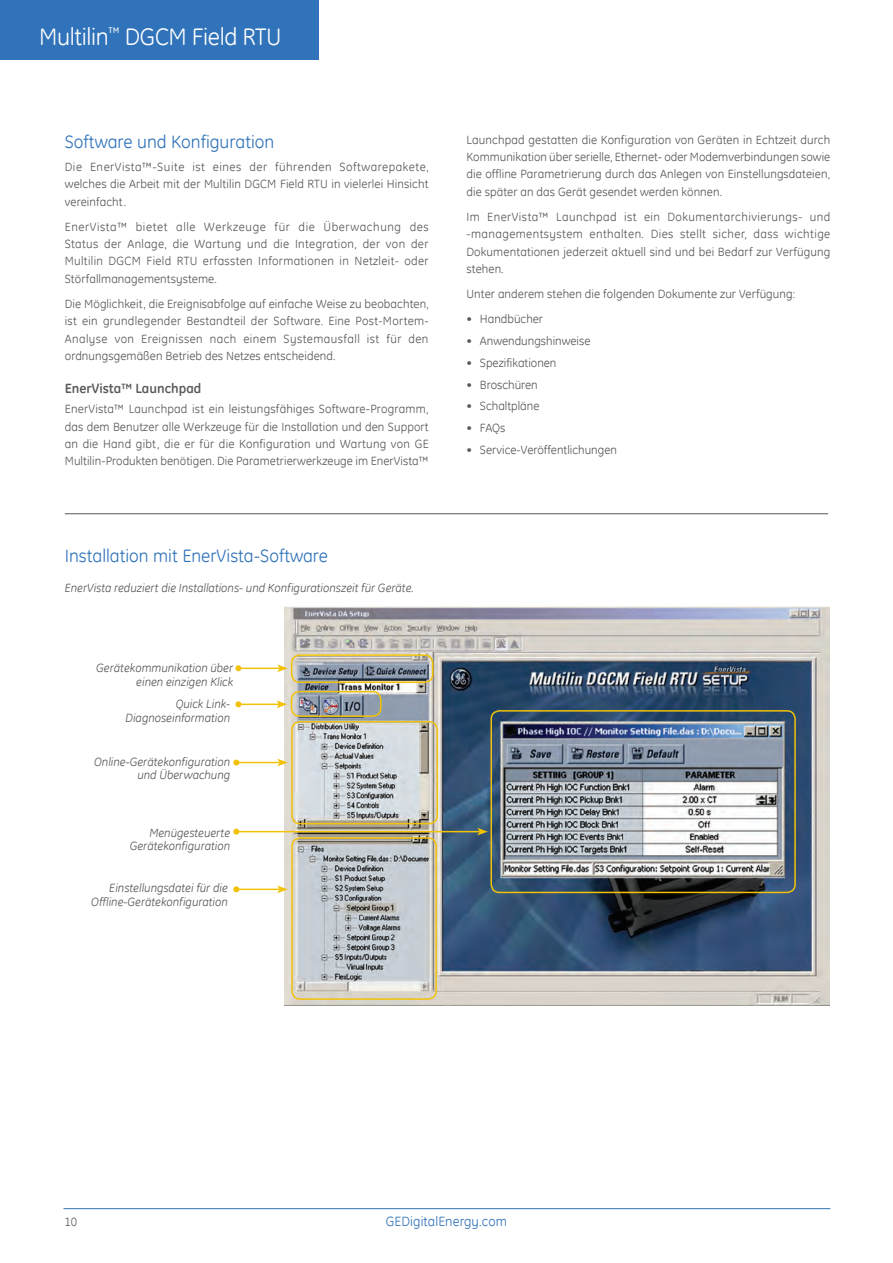
<style>
.page{position:relative;width:893px;height:1263px;background:#fff}
.page>*{position:absolute;margin:0;border:0;box-sizing:border-box;transform-origin:0 0}
.t1{font:24px "GE Inspira";letter-spacing:-.015em;color:#fff}
.Heading_3{font:18px "GE Inspira";color:#3073ba}
.t2{font:13.5px "GE Inspira";letter-spacing:.005em;color:#3073ba}
.Sub-Section_heading{font:700 13.5px "GE Inspira";color:#57585a}
.Copy{font:12px/17.2px "GE Inspira";letter-spacing:.005em;color:#57585a;text-align:justify}
.Annotaions{font:italic 12px/13.5px "GE Inspira";color:#57585a;text-align:right}
</style>
<div class="page">
<hr style="left:63px;top:1208px;width:767px;height:1px;background:#3073ba">
<div style="left:0;top:0;width:319px;height:60px;background:#3073ba"></div>
<hr style="left:65px;top:513px;width:763px;height:1px;background:#57585a">
<img style="left:285px;top:607px;width:544px;height:398px">
<div style="left:291px;top:654px;width:142px;height:29px;border:2px solid #f2c209;border-radius:8px"></div>
<div style="left:291px;top:691px;width:90px;height:26px;border:2px solid #f2c209;border-radius:8px"></div>
<div style="left:291px;top:721px;width:147px;height:103px;border:2px solid #f2c209;border-radius:8px"></div>
<div style="left:490px;top:710px;width:306px;height:183px;border:2px solid #f2c209;border-radius:8px"></div>
<hr style="left:238px;top:667px;width:42px;height:2px;background:#f2c209">
<svg style="left:277px;top:664px;width:11px;height:8px"></svg>
<svg style="left:235px;top:665px;width:6px;height:6px"></svg>
<div style="left:291px;top:837px;width:146px;height:163px;border:2px solid #f2c209;border-radius:8px"></div>
<hr style="left:238px;top:703px;width:41px;height:2px;background:#f2c209">
<svg style="left:277px;top:700px;width:10px;height:8px"></svg>
<svg style="left:235px;top:701px;width:6px;height:6px"></svg>
<hr style="left:236px;top:762px;width:44px;height:1px;background:#f2c209">
<svg style="left:277px;top:759px;width:11px;height:7px"></svg>
<svg style="left:233px;top:759px;width:6px;height:6px"></svg>
<hr style="left:236px;top:889px;width:44px;height:1px;background:#f2c209">
<svg style="left:277px;top:885px;width:11px;height:8px"></svg>
<svg style="left:233px;top:886px;width:6px;height:6px"></svg>
<hr style="left:236px;top:831px;width:244px;height:1px;background:#f2c209">
<svg style="left:477px;top:828px;width:11px;height:7px"></svg>
<svg style="left:233px;top:829px;width:6px;height:6px"></svg>
<h1 class="t1" style="left:39px;top:21px;width:244px">Multilin<sup>™</sup> DGCM Field RTU</h1>
<p class="Heading_3" style="left:65px;top:131px;width:211px">Software und Konfiguration</p>
<p class="Copy" style="left:65px;top:158px;width:365px">Die EnerVista™-Suite ist eines der führenden Softwarepakete, welches die Arbeit mit der Multilin DGCM Field RTU in vielerlei Hinsicht vereinfacht.</p>
<p class="Copy" style="left:65px;top:218px;width:365px">EnerVista™ bietet alle Werkzeuge für die Überwachung des Status der Anlage, die Wartung und die Integration, der von der Multilin DGCM Field RTU erfassten Informationen in Netzleit- oder Störfallmanagementsysteme.</p>
<p class="Copy" style="left:65px;top:295px;width:365px">Die Möglichkeit, die Ereignisabfolge auf einfache Weise zu beobachten, ist ein grundlegender Bestandteil der Software. Eine Post-Mortem-Analyse von Ereignissen nach einem Systemausfall ist für den ordnungsgemäßen Betrieb des Netzes entscheidend.</p>
<p class="Sub-Section_heading" style="left:65px;top:380px;width:138px">EnerVista™ Launchpad</p>
<p class="Copy" style="left:65px;top:400px;width:365px">EnerVista™ Launchpad ist ein leistungsfähiges Software-Programm, das dem Benutzer alle Werkzeuge für die Installation und den Support an die Hand gibt, die er für die Konfiguration und Wartung von GE Multilin-Produkten benötigen. Die Parametrierwerkzeuge im EnerVista™</p>
<p class="Heading_3" style="left:65px;top:545px;width:265px">Installation mit EnerVista-Software</p>
<p class="Annotaions" style="left:65px;top:581px;width:351px">EnerVista reduziert die Installations- und Konfigurationszeit für Geräte.</p>
<p class="Annotaions" style="left:96px;top:661px;width:138px">Gerätekommunikation über einen einzigen Klick</p>
<p class="Annotaions" style="left:125px;top:697px;width:106px">Quick Link-<br>Diagnoseinformation</p>
<p class="Annotaions" style="left:94px;top:754px;width:138px">Online-Gerätekonfiguration und Überwachung</p>
<p class="Annotaions" style="left:130px;top:825px;width:102px">Menügesteuerte<br>Gerätekonfiguration</p>
<p class="Annotaions" style="left:91px;top:881px;width:138px">Einstellungsdatei für die<br>Offline-Gerätekonfiguration</p>
<p class="Copy" style="left:466px;top:131px;width:365px">Launchpad gestatten die Konfiguration von Geräten in Echtzeit durch Kommunikation über serielle, Ethernet- oder Modemverbindungen sowie die offline Parametrierung durch das Anlegen von Einstellungsdateien, die später an das Gerät gesendet werden können.</p>
<p class="Copy" style="left:466px;top:208px;width:365px">Im EnerVista™ Launchpad ist ein Dokumentarchivierungs- und -managementsystem enthalten. Dies stellt sicher, dass wichtige Dokumentationen jederzeit aktuell sind und bei Bedarf zur Verfügung stehen.</p>
<p class="Copy" style="left:466px;top:285px;width:330px">Unter anderem stehen die folgenden Dokumente zur Verfügung:</p>
<p class="Copy" style="left:466px;top:310px;width:78px">• Handbücher</p>
<p class="Copy" style="left:466px;top:332px;width:125px">• Anwendungshinweise</p>
<p class="Copy" style="left:466px;top:354px;width:92px">• Spezifikationen</p>
<p class="Copy" style="left:466px;top:375px;width:73px">• Broschüren</p>
<p class="Copy" style="left:466px;top:397px;width:75px">• Schaltpläne</p>
<p class="Copy" style="left:466px;top:419px;width:40px">• FAQs</p>
<p class="Copy" style="left:466px;top:441px;width:152px">• Service-Veröffentlichungen</p>
<p class="Copy" style="left:64px;top:1212px;width:14px">10</p>
<p class="t2" style="left:386px;top:1213px;width:123px">GEDigitalEnergy.com</p>
</div>
